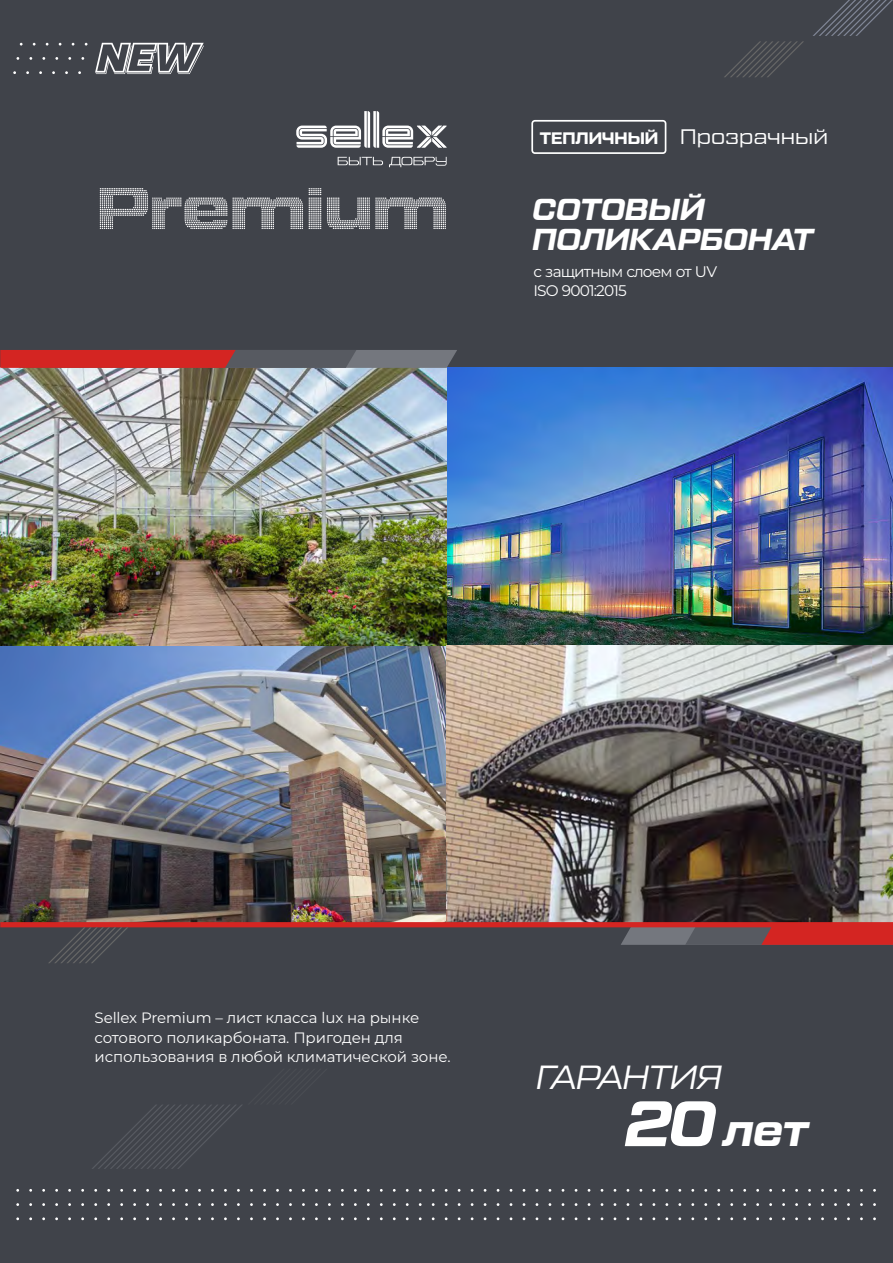
<style>
.page{position:relative;width:893px;height:1263px;background:#40434a}
.page>*{position:absolute;margin:0;border:0;box-sizing:border-box;transform-origin:0 0}
.t1{font:64.05px "Tactic Sans Bld It";color:#fff}
.t2{font:44.85px "Tactic Sans Bld It";color:#fff}
.t3{font:italic 33.45px "Tactic Sans";letter-spacing:-.02em;color:#fff}
.t4{font:30.3px/30.6px "Tactic Sans Bld It";letter-spacing:.005em;color:#fff}
.t5{font:21px "Tactic Sans";color:#fff}
.t6{font:15.3px/19.2px "Montserrat";letter-spacing:-.055em;color:#fff}
.t7{font:15px/19.4px "Montserrat";letter-spacing:-.005em;color:#fff}
.s1{font-family:"Tactic Sans Bld";font-size:16.65px}
</style>
<div class="page">
<img style="left:0;top:350px;width:893px;height:595px">
<svg style="left:95px;top:43px;width:109px;height:31px"></svg>
<svg style="left:338px;top:157px;width:109px;height:10px"></svg>
<svg style="left:296px;top:111px;width:151px;height:37px"></svg>
<svg style="left:327px;top:197px;width:119px;height:32px"></svg>
<svg style="left:100px;top:188px;width:203px;height:41px"></svg>
<svg style="left:309px;top:188px;width:12px;height:41px"></svg>
<svg style="left:16px;top:1189px;width:860px;height:31px"></svg>
<svg style="left:92px;top:1105px;width:150px;height:64px"></svg>
<svg style="left:48px;top:927px;width:80px;height:36px"></svg>
<svg style="left:813px;top:0;width:80px;height:36px"></svg>
<svg style="left:724px;top:41px;width:80px;height:36px"></svg>
<svg style="left:531px;top:120px;width:135px;height:34px"></svg>
<h3 class="t5" style="left:540px;top:126px;width:290px"><span class="s1">ТЕПЛИЧНЫЙ</span> Прозрачный</h3>
<h3 class="t4" style="left:532px;top:195px;width:282px">СОТОВЫЙ<br>ПОЛИКАРБОНАТ</h3>
<p class="t6" style="left:533px;top:262px;width:185px">c защитным слоем от UV<br>ISO 9001:2015</p>
<p class="t7" style="left:95px;top:1008px;width:358px">Sellex Premium – лист класса lux на рынке сотового поликарбоната. Пригоден для использования в любой климатической зоне.</p>
<h3 class="t3" style="left:536px;top:1062px;width:187px">ГАРАНТИЯ</h3>
<h1 class="t1" style="left:624px;top:1094px;width:94px">20</h1>
<h2 class="t2" style="left:723px;top:1109px;width:87px">лет</h2>
</div>
